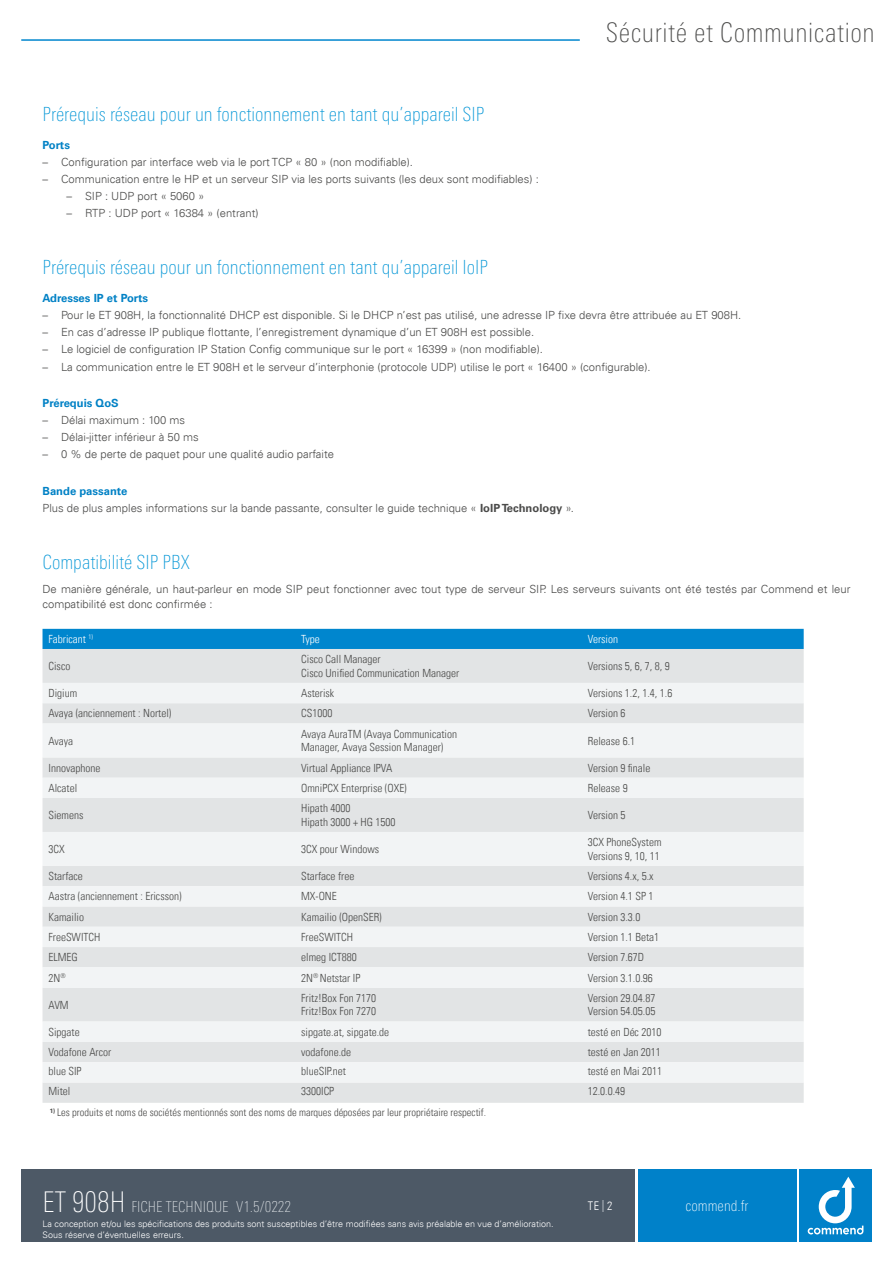
<style>
.page{position:relative;width:893px;height:1263px;background:#fff}
.page>*{position:absolute;margin:0;border:0;box-sizing:border-box;transform-origin:0 0}
.t1{font:100 condensed 27px "Univers Next Pro";letter-spacing:.02em;color:#4a4a49}
.t2{font:100 condensed 19.5px "Univers Next Pro";color:#0095d6}
.t3{font:100 condensed 15px "Univers Next Pro";color:#e0e4e7}
.t4{font:100 condensed 15px "Univers Next Pro";color:#fff}
.t5{font:12px "Univers Com 47 Light Cond";color:#fff}
.t6{font:300 11.25px/15px "Univers Com 45";color:#4a4a49}
.t7{font:11.25px/13.5px "Univers Com 47 Light Cond";color:#4a4a49}
.t8{font:700 11.25px "Univers Com 65";color:#0081c5}
.t9{font:11.25px "Univers Com 47 Light Cond";color:#fff}
.t10{font:10.5px "Univers Com 47 Light Cond";color:#4a4a49}
.t11{font:300 9px/10.8px "Univers Com 45";color:#fff}
.s1{font-family:"Univers Com 65";font-weight:700}
.s2{font-size:28.5px;color:#fff}
.s3{color:#e0e4e7}
</style>
<div class="page">
<hr style="left:21px;top:39px;width:559px;height:2px;background:#0086ce">
<div style="left:799px;top:1169px;width:73px;height:73px;background:#0081c9"></div>
<svg style="left:808px;top:1177px;width:55px;height:57px"></svg>
<div style="left:21px;top:1169px;width:614px;height:73px;background:#4d5966"></div>
<div style="left:638px;top:1169px;width:158px;height:73px;background:#0081c9"></div>
<div style="left:43px;top:629px;width:761px;height:20px;background:#0086ce"></div>
<div style="left:43px;top:649px;width:761px;height:454px;background:#e2e4e5"></div>
<svg style="left:43px;top:683px;width:761px;height:399px;fill:#f2f4f5"></svg>
<h2 class="t2" style="left:43px;top:103px;width:443px">Prérequis réseau pour un fonctionnement en tant qu’appareil SIP</h2>
<p class="t8" style="left:43px;top:138px;width:29px">Ports</p>
<p class="t6" style="left:43px;top:154px;width:372px">– Configuration par interface web via le port TCP « 80 » (non modifiable).</p>
<p class="t6" style="left:43px;top:171px;width:498px">– Communication entre le HP et un serveur SIP via les ports suivants (les deux sont modifiables) :</p>
<p class="t6" style="left:67px;top:189px;width:139px">– SIP : UDP port « 5060 »</p>
<p class="t6" style="left:67px;top:206px;width:193px">– RTP : UDP port « 16384 » (entrant)</p>
<h1 class="t1" style="left:606px;top:17px;width:270px">Sécurité et Communication</h1>
<h2 class="t2" style="left:43px;top:256px;width:447px">Prérequis réseau pour un fonctionnement en tant qu’appareil IoIP</h2>
<p class="t8" style="left:43px;top:291px;width:107px">Adresses IP et Ports</p>
<p class="t6" style="left:43px;top:308px;width:700px">– Pour le ET 908H, la fonctionnalité DHCP est disponible. Si le DHCP n’est pas utilisé, une adresse IP fixe devra être attribuée au ET 908H.</p>
<p class="t6" style="left:43px;top:325px;width:493px">– En cas d’adresse IP publique flottante, l’enregistrement dynamique d’un ET 908H est possible.</p>
<p class="t6" style="left:43px;top:342px;width:502px">– Le logiciel de configuration IP Station Config communique sur le port « 16399 » (non modifiable).</p>
<p class="t6" style="left:43px;top:359px;width:610px">– La communication entre le ET 908H et le serveur d’interphonie (protocole UDP) utilise le port « 16400 » (configurable).</p>
<p class="t8" style="left:43px;top:396px;width:78px">Prérequis QoS</p>
<p class="t6" style="left:43px;top:413px;width:144px">– Délai maximum : 100 ms</p>
<p class="t6" style="left:43px;top:430px;width:158px">– Délai-jitter inférieur à 50 ms</p>
<p class="t6" style="left:43px;top:447px;width:293px">– 0 % de perte de paquet pour une qualité audio parfaite</p>
<p class="t8" style="left:43px;top:484px;width:86px">Bande passante</p>
<p class="t6" style="left:43px;top:500px;width:533px">Plus de plus amples informations sur la bande passante, consulter le guide technique « <span class="s1">IoIP Technology</span> ».</p>
<h2 class="t2" style="left:43px;top:551px;width:149px">Compatibilité SIP PBX</h2>
<p class="t6" style="left:43px;top:581px;width:809px">De manière générale, un haut-parleur en mode SIP peut fonctionner avec tout type de serveur SIP. Les serveurs suivants ont été testés par Commend et leur compatibilité est donc confirmée :</p>
<p class="t9" style="left:49px;top:632px;width:46px">Fabricant <sup>1)</sup></p>
<p class="t9" style="left:301px;top:632px;width:20px">Type</p>
<p class="t9" style="left:588px;top:632px;width:32px">Version</p>
<p class="t7" style="left:49px;top:659px;width:23px">Cisco</p>
<p class="t7" style="left:301px;top:652px;width:160px">Cisco Call Manager<br>Cisco Unified Communication Manager</p>
<p class="t7" style="left:588px;top:659px;width:84px">Versions 5, 6, 7, 8, 9</p>
<p class="t7" style="left:49px;top:686px;width:30px">Digium</p>
<p class="t7" style="left:301px;top:686px;width:35px">Asterisk</p>
<p class="t7" style="left:588px;top:686px;width:86px">Versions 1.2, 1.4, 1.6</p>
<p class="t7" style="left:49px;top:707px;width:124px">Avaya (anciennement : Nortel)</p>
<p class="t7" style="left:301px;top:707px;width:33px">CS1000</p>
<p class="t7" style="left:588px;top:707px;width:39px">Version 6</p>
<p class="t7" style="left:49px;top:734px;width:26px">Avaya</p>
<p class="t7" style="left:301px;top:727px;width:157px">Avaya AuraTM (Avaya Communication<br>Manager, Avaya Session Manager)</p>
<p class="t7" style="left:588px;top:734px;width:49px">Release 6.1</p>
<p class="t7" style="left:49px;top:761px;width:53px">Innovaphone</p>
<p class="t7" style="left:301px;top:761px;width:93px">Virtual Appliance IPVA</p>
<p class="t7" style="left:588px;top:761px;width:64px">Version 9 finale</p>
<p class="t7" style="left:49px;top:781px;width:30px">Alcatel</p>
<p class="t7" style="left:301px;top:781px;width:107px">OmniPCX Enterprise (OXE)</p>
<p class="t7" style="left:588px;top:781px;width:41px">Release 9</p>
<p class="t7" style="left:49px;top:808px;width:36px">Siemens</p>
<p class="t7" style="left:301px;top:801px;width:96px">Hipath 4000<br>Hipath 3000 + HG 1500</p>
<p class="t7" style="left:588px;top:808px;width:39px">Version 5</p>
<p class="t7" style="left:49px;top:842px;width:18px">3CX</p>
<p class="t7" style="left:301px;top:842px;width:80px">3CX pour Windows</p>
<p class="t7" style="left:588px;top:835px;width:75px">3CX PhoneSystem<br>Versions 9, 10, 11</p>
<p class="t7" style="left:49px;top:869px;width:36px">Starface</p>
<p class="t7" style="left:301px;top:869px;width:55px">Starface free</p>
<p class="t7" style="left:588px;top:869px;width:67px">Versions 4.x, 5.x</p>
<p class="t7" style="left:49px;top:890px;width:135px">Aastra (anciennement : Ericsson)</p>
<p class="t7" style="left:301px;top:890px;width:37px">MX-ONE</p>
<p class="t7" style="left:588px;top:890px;width:67px">Version 4.1 SP 1</p>
<p class="t7" style="left:49px;top:910px;width:37px">Kamailio</p>
<p class="t7" style="left:301px;top:910px;width:82px">Kamailio (OpenSER)</p>
<p class="t7" style="left:588px;top:910px;width:54px">Version 3.3.0</p>
<p class="t7" style="left:49px;top:930px;width:53px">FreeSWITCH</p>
<p class="t7" style="left:301px;top:930px;width:53px">FreeSWITCH</p>
<p class="t7" style="left:588px;top:930px;width:73px">Version 1.1 Beta1</p>
<p class="t7" style="left:49px;top:950px;width:31px">ELMEG</p>
<p class="t7" style="left:301px;top:950px;width:57px">elmeg ICT880</p>
<p class="t7" style="left:588px;top:950px;width:58px">Version 7.67D</p>
<p class="t7" style="left:49px;top:971px;width:19px">2N<sup>®</sup></p>
<p class="t7" style="left:301px;top:971px;width:61px">2N<sup>®</sup> Netstar IP</p>
<p class="t7" style="left:588px;top:971px;width:67px">Version 3.1.0.96</p>
<p class="t7" style="left:49px;top:998px;width:22px">AVM</p>
<p class="t7" style="left:301px;top:991px;width:76px">Fritz!Box Fon 7170<br>Fritz!Box Fon 7270</p>
<p class="t7" style="left:588px;top:991px;width:69px">Version 29.04.87<br>Version 54.05.05</p>
<p class="t7" style="left:49px;top:1025px;width:33px">Sipgate</p>
<p class="t7" style="left:301px;top:1025px;width:90px">sipgate.at, sipgate.de</p>
<p class="t7" style="left:588px;top:1025px;width:75px">testé en Déc 2010</p>
<p class="t7" style="left:49px;top:1045px;width:64px">Vodafone Arcor</p>
<p class="t7" style="left:301px;top:1045px;width:51px">vodafone.de</p>
<p class="t7" style="left:588px;top:1045px;width:75px">testé en Jan 2011</p>
<p class="t7" style="left:49px;top:1064px;width:35px">blue SIP</p>
<p class="t7" style="left:301px;top:1064px;width:46px">blueSIP.net</p>
<p class="t7" style="left:588px;top:1064px;width:76px">testé en Mai 2011</p>
<p class="t7" style="left:49px;top:1084px;width:23px">Mitel</p>
<p class="t7" style="left:301px;top:1084px;width:35px">3300ICP</p>
<p class="t7" style="left:588px;top:1084px;width:39px">12.0.0.49</p>
<p class="t10" style="left:50px;top:1106px;width:438px"><sup>1)</sup> Les produits et noms de sociétés mentionnés sont des noms de marques déposées par leur propriétaire respectif.</p>
<h3 class="t3" style="left:43px;top:1198px;width:250px"><span class="s2">ET 908H</span> FICHE TECHNIQUE V1.5/0222</h3>
<p class="t5" style="left:588px;top:1198px;width:26px">TE <span class="s3">|</span> 2</p>
<h3 class="t4" style="left:685px;top:1197px;width:65px">commend.fr</h3>
<h3 class="t4" style="left:678px;top:1197px;width:79px">commend.com</h3>
<p class="t11" style="left:43px;top:1218px;width:513px">La conception et/ou les spécifications des produits sont susceptibles d’être modifiées sans avis préalable en vue d’amélioration.<br>Sous réserve d’éventuelles erreurs.</p>
</div>
